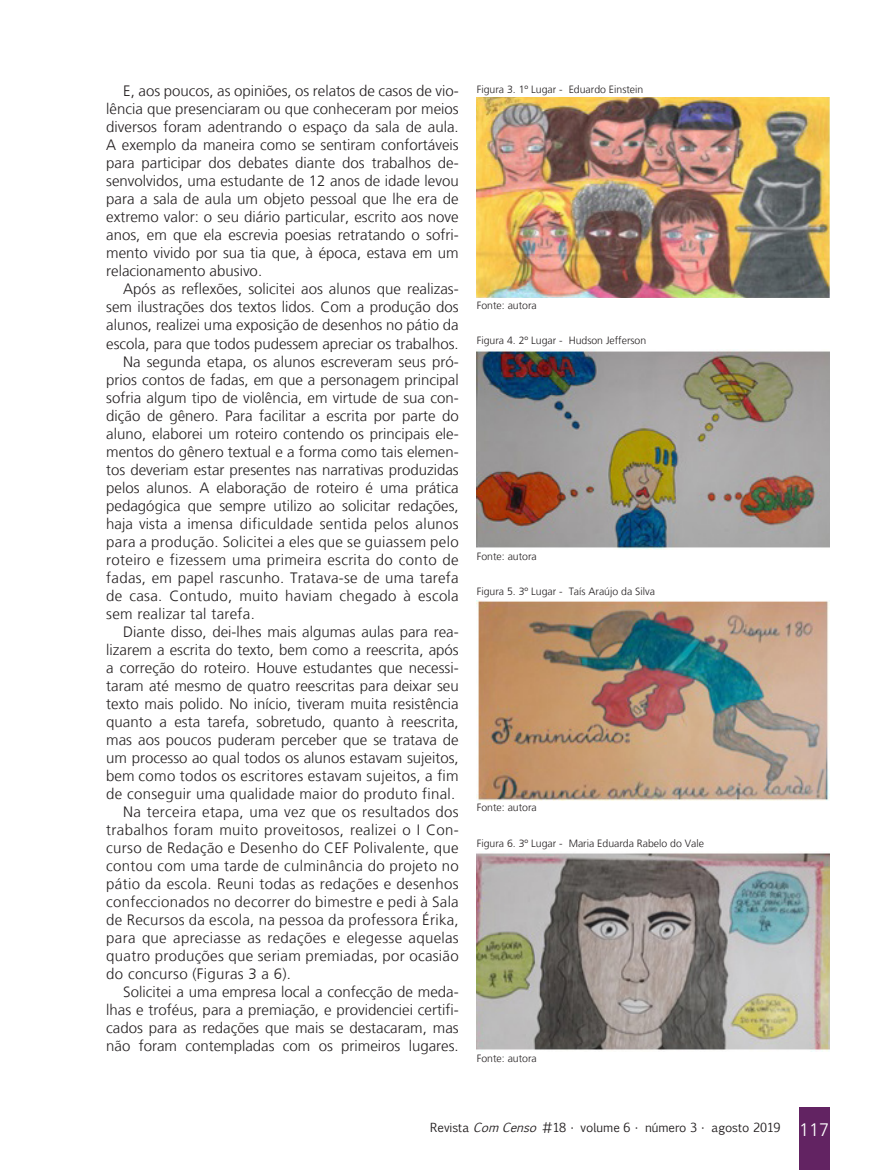
<style>
.page{position:relative;width:893px;height:1170px;background:#fff}
.page>*{position:absolute;margin:0;border:0;box-sizing:border-box;transform-origin:0 0}
.Miolo__10{font:300 15px/18px "Frutiger LT";letter-spacing:.01em;color:#231f20;text-align:justify}
.t1{font:12px "Euphemia CAS";color:#231f20}
.Legendas{font:300 10.5px "Frutiger LT";color:#231f20}
.s1{font-style:italic}
.s2{font-family:"Frutiger LT";font-weight:300;font-size:18px;color:#fff}
</style>
<div class="page">
<div style="left:799px;top:1107px;width:30px;height:62px;background:#622362"></div>
<img style="left:477px;top:600px;width:352px;height:200px">
<img style="left:477px;top:853px;width:352px;height:198px">
<img style="left:477px;top:98px;width:352px;height:200px">
<img style="left:477px;top:349px;width:352px;height:200px">
<p class="Miolo__10" style="left:106px;top:82px;width:354px;text-indent:17px">E, aos poucos, as opiniões, os relatos de casos de vio&shy;lência que presenciaram ou que conheceram por meios diversos foram adentrando o espaço da sala de aula.<br>A exemplo da maneira como se sentiram confortáveis para participar dos debates diante dos trabalhos de&shy;senvolvidos, uma estudante de 12 anos de idade levou para a sala de aula um objeto pessoal que lhe era de extremo valor: o seu diário particular, escrito aos nove anos, em que ela escrevia poesias retratando o sofri&shy;mento vivido por sua tia que, à época, estava em um relacionamento abusivo.</p>
<p class="Miolo__10" style="left:106px;top:280px;width:354px;text-indent:17px">Após as reflexões, solicitei aos alunos que realizas&shy;sem ilustrações dos textos lidos. Com a produção dos alunos, realizei uma exposição de desenhos no pátio da escola, para que todos pudessem apreciar os trabalhos.</p>
<p class="Miolo__10" style="left:106px;top:352px;width:354px;text-indent:17px">Na segunda etapa, os alunos escreveram seus pró&shy;prios contos de fadas, em que a personagem principal sofria algum tipo de violência, em virtude de sua con&shy;dição de gênero. Para facilitar a escrita por parte do aluno, elaborei um roteiro contendo os principais ele&shy;mentos do gênero textual e a forma como tais elemen&shy;tos deveriam estar presentes nas narrativas produzidas pelos alunos. A elaboração de roteiro é uma prática pedagógica que sempre utilizo ao solicitar redações, haja vista a imensa dificuldade sentida pelos alunos para a produção. Solicitei a eles que se guiassem pelo roteiro e fizessem uma primeira escrita do conto de fadas, em papel rascunho. Tratava-se de uma tarefa de casa. Contudo, muito haviam chegado à escola sem realizar tal tarefa.</p>
<p class="Miolo__10" style="left:106px;top:622px;width:354px;text-indent:17px">Diante disso, dei-lhes mais algumas aulas para rea&shy;lizarem a escrita do texto, bem como a reescrita, após a correção do roteiro. Houve estudantes que necessi&shy;taram até mesmo de quatro reescritas para deixar seu texto mais polido. No início, tiveram muita resistência quanto a esta tarefa, sobretudo, quanto à reescrita, mas aos poucos puderam perceber que se tratava de um processo ao qual todos os alunos estavam sujeitos, bem como todos os escritores estavam sujeitos, a fim de conseguir uma qualidade maior do produto final.</p>
<p class="Miolo__10" style="left:106px;top:802px;width:354px;text-indent:17px">Na terceira etapa, uma vez que os resultados dos trabalhos foram muito proveitosos, realizei o I Con&shy;curso de Redação e Desenho do CEF Polivalente, que contou com uma tarde de culminância do projeto no pátio da escola. Reuni todas as redações e desenhos confeccionados no decorrer do bimestre e pedi à Sala de Recursos da escola, na pessoa da professora Érika, para que apreciasse as redações e elegesse aquelas quatro produções que seriam premiadas, por ocasião do concurso (Figuras 3 a 6).</p>
<p class="Miolo__10" style="left:106px;top:982px;width:354px;text-indent:17px">Solicitei a uma empresa local a confecção de meda&shy;lhas e troféus, para a premiação, e providenciei certifi&shy;cados para as redações que mais se destacaram, mas não foram contempladas com os primeiros lugares.</p>
<p class="Legendas" style="left:477px;top:83px;width:168px">Figura 3. 1º Lugar - Eduardo Einstein</p>
<p class="Legendas" style="left:477px;top:299px;width:62px">Fonte: autora</p>
<p class="Legendas" style="left:477px;top:334px;width:171px">Figura 4. 2º Lugar - Hudson Jefferson</p>
<p class="Legendas" style="left:477px;top:550px;width:62px">Fonte: autora</p>
<p class="Legendas" style="left:477px;top:585px;width:180px">Figura 5. 3º Lugar - Taís Araújo da Silva</p>
<p class="Legendas" style="left:477px;top:801px;width:62px">Fonte: autora</p>
<p class="Legendas" style="left:477px;top:837px;width:229px">Figura 6. 3º Lugar - Maria Eduarda Rabelo do Vale</p>
<p class="Legendas" style="left:477px;top:1052px;width:62px">Fonte: autora</p>
<p class="t1" style="left:430px;top:1119px;width:400px">Revista <span class="s1">ComCenso</span> #18 • volume 6 • número 3 • agosto 2019 <span class="s2">117</span></p>
</div>
